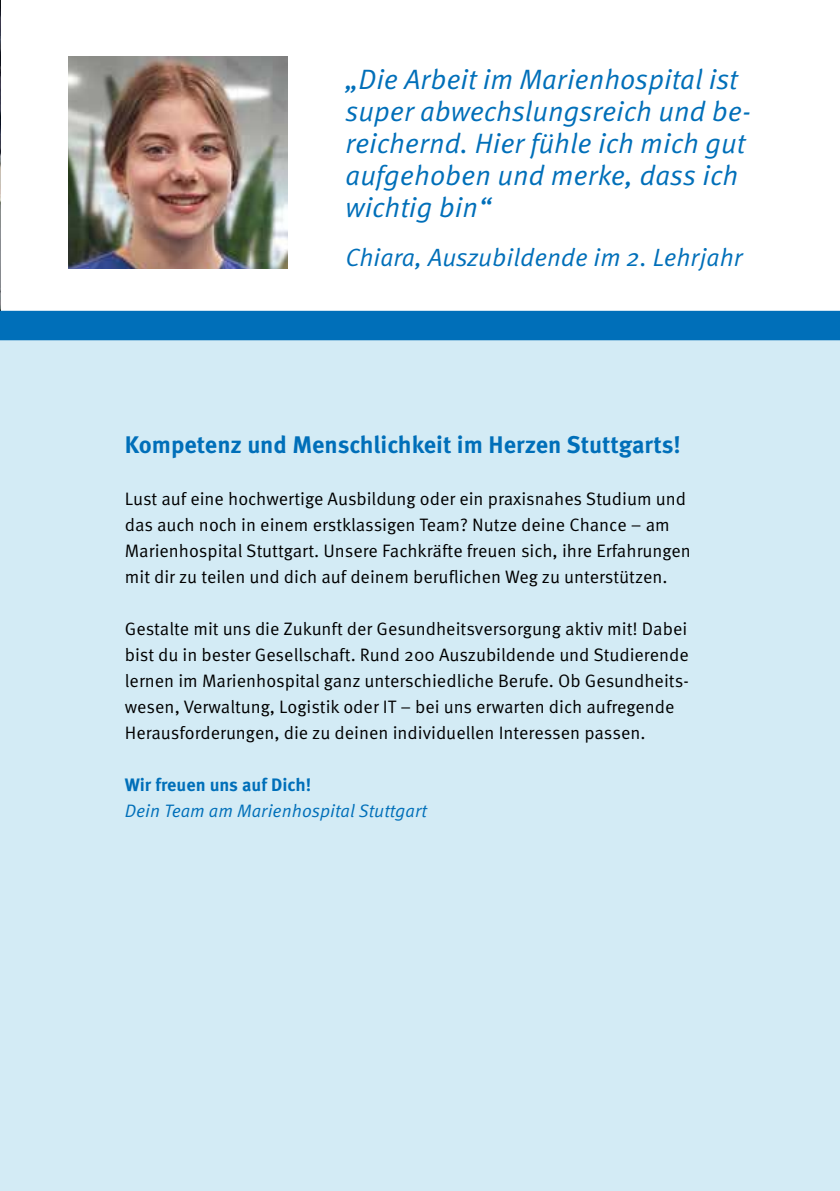
<style>
.page{position:relative;width:840px;height:1191px;background:#fff}
.page>*{position:absolute;margin:0;border:0;box-sizing:border-box;transform-origin:0 0}
.t1{font:italic 28px/32px "Meta Pro";color:#006fb9}
.t2{font:italic 25px "Meta Pro";color:#006fb9}
.t3{font:700 24px "Meta Pro";color:#006fb9}
.t4{font:18px/26px "Meta Pro";color:#000}
.t5{font:italic 18px "Meta Pro";color:#006fb9}
.t6{font:700 18px "Meta Pro";color:#006fb9}
</style>
<div class="page">
<img style="left:0;top:0;width:1px;height:311px">
<div style="left:0;top:340px;width:839px;height:851px;background:#d3ebf5"></div>
<img style="left:68px;top:57px;width:219px;height:211px">
<div style="left:0;top:311px;width:839px;height:29px;background:#006fb9"></div>
<h1 class="t1" style="left:345px;top:65px;width:407px">„Die Arbeit im Marienhospital ist super abwechslungsreich und be&shy;reichernd. Hier fühle ich mich gut aufgehoben und merke, dass ich wichtig bin“</h1>
<h2 class="t2" style="left:345px;top:243px;width:399px">Chiara, Auszubildende im 2. Lehrjahr</h2>
<h3 class="t3" style="left:125px;top:429px;width:557px">Kompetenz und Menschlichkeit im Herzen Stuttgarts!</h3>
<p class="t4" style="left:125px;top:485px;width:567px">Lust auf eine hochwertige Ausbildung oder ein praxisnahes Studium und das auch noch in einem erstklassigen Team? Nutze deine Chance – am Marienhospital Stuttgart. Unsere Fachkräfte freuen sich, ihre Erfahrungen mit dir zu teilen und dich auf deinem beruflichen Weg zu unterstützen.</p>
<p class="t4" style="left:125px;top:615px;width:565px">Gestalte mit uns die Zukunft der Gesundheitsversorgung aktiv mit! Dabei bist du in bester Gesellschaft. Rund 200 Auszubildende und Studierende lernen im Marienhospital ganz unterschiedliche Berufe. Ob Gesundheits&shy;wesen, Verwaltung, Logistik oder IT – bei uns erwarten dich aufregende Herausforderungen, die zu deinen individuellen Interessen passen.</p>
<p class="t6" style="left:125px;top:773px;width:188px">Wir freuen uns auf Dich!</p>
<p class="t5" style="left:125px;top:799px;width:303px">Dein Team am Marienhospital Stuttgart</p>
</div>
